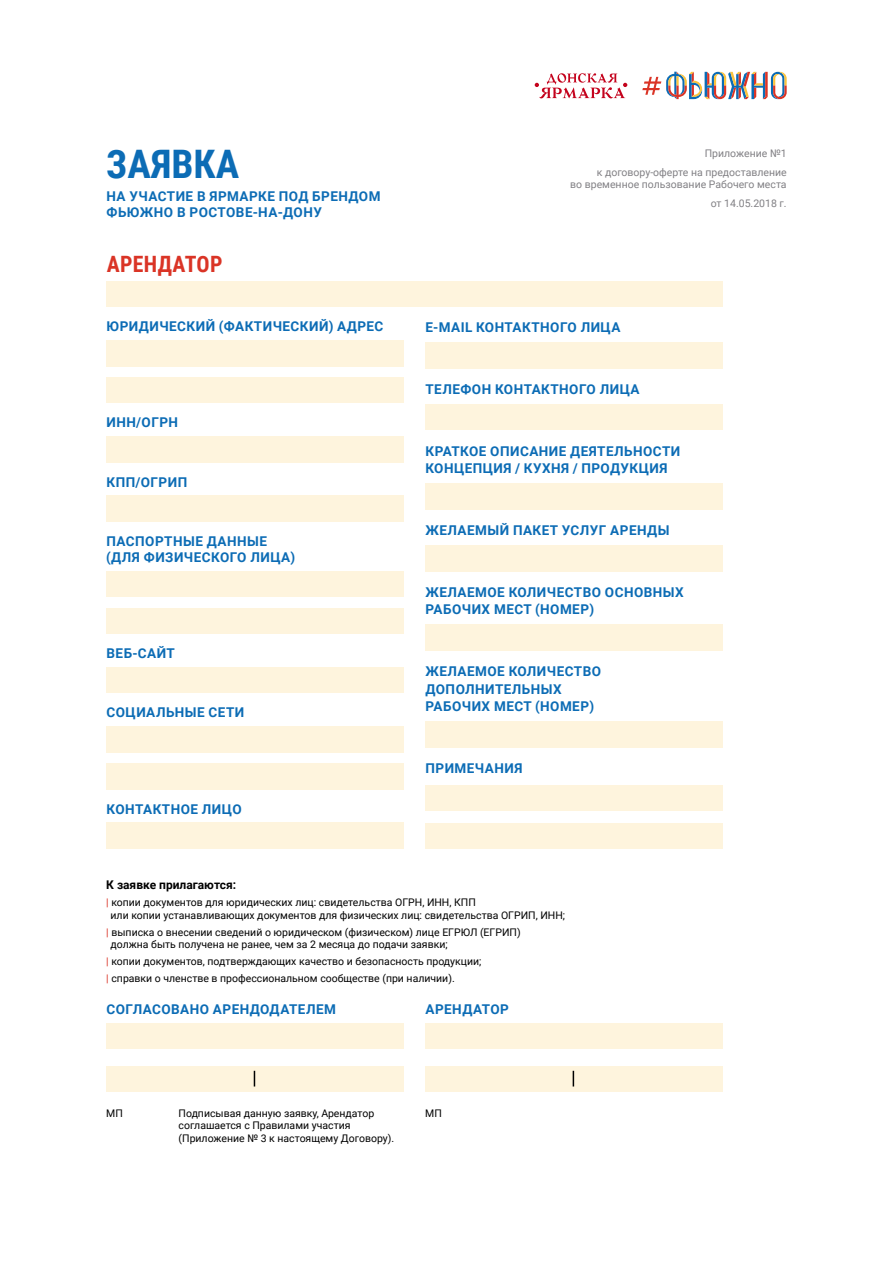
<style>
.page{position:relative;width:893px;height:1263px;background:#fff}
.page>*{position:absolute;margin:0;border:0;box-sizing:border-box;transform-origin:0 0}
.t1{font:700 39.3px "Roboto Condensed";color:#0c6cb5}
.t2{font:700 22.5px "Roboto Condensed";letter-spacing:.015em;color:#da3426}
.t3{font:700 13.5px/17.4px "Roboto";letter-spacing:.035em;color:#0c6cb5}
.t4{font:700 12px "Roboto";color:#000}
.t5{font:10.5px/12.6px "Roboto";color:#000}
.t6{font:10.5px/18.9px "Roboto";color:#818084;text-align:right}
.s1{color:#da3426}
</style>
<div class="page">
<svg style="left:535px;top:73px;width:92px;height:25px"></svg>
<svg style="left:642px;top:72px;width:145px;height:27px"></svg>
<div style="left:425px;top:342px;width:298px;height:27px;background:#fef4dd"></div>
<div style="left:425px;top:404px;width:298px;height:27px;background:#fef4dd"></div>
<div style="left:425px;top:483px;width:298px;height:27px;background:#fef4dd"></div>
<div style="left:425px;top:545px;width:298px;height:27px;background:#fef4dd"></div>
<div style="left:425px;top:625px;width:298px;height:26px;background:#fef4dd"></div>
<div style="left:425px;top:721px;width:298px;height:27px;background:#fef4dd"></div>
<div style="left:425px;top:785px;width:298px;height:27px;background:#fef4dd"></div>
<div style="left:425px;top:823px;width:298px;height:26px;background:#fef4dd"></div>
<div style="left:106px;top:281px;width:617px;height:27px;background:#fef4dd"></div>
<div style="left:106px;top:340px;width:298px;height:27px;background:#fef4dd"></div>
<div style="left:106px;top:377px;width:298px;height:27px;background:#fef4dd"></div>
<div style="left:106px;top:436px;width:298px;height:27px;background:#fef4dd"></div>
<div style="left:106px;top:496px;width:298px;height:26px;background:#fef4dd"></div>
<div style="left:106px;top:571px;width:298px;height:27px;background:#fef4dd"></div>
<div style="left:106px;top:608px;width:298px;height:26px;background:#fef4dd"></div>
<div style="left:106px;top:667px;width:298px;height:27px;background:#fef4dd"></div>
<div style="left:106px;top:726px;width:298px;height:27px;background:#fef4dd"></div>
<div style="left:106px;top:763px;width:298px;height:27px;background:#fef4dd"></div>
<div style="left:106px;top:822px;width:298px;height:27px;background:#fef4dd"></div>
<div style="left:106px;top:1023px;width:298px;height:26px;background:#fef4dd"></div>
<div style="left:106px;top:1066px;width:298px;height:26px;background:#fef4dd"></div>
<div style="left:425px;top:1023px;width:298px;height:26px;background:#fef4dd"></div>
<div style="left:425px;top:1066px;width:298px;height:26px;background:#fef4dd"></div>
<svg style="left:254px;top:1071px;width:1px;height:15px"></svg>
<svg style="left:573px;top:1071px;width:1px;height:15px"></svg>
<h1 class="t1" style="left:106px;top:137px;width:134px">ЗАЯВКА</h1>
<p class="t3" style="left:107px;top:187px;width:275px;line-height:16.2px">НА УЧАСТИЕ В ЯРМАРКЕ ПОД БРЕНДОМ<br>ФЬЮЖНО В РОСТОВЕ-НА-ДОНУ</p>
<h2 class="t2" style="left:107px;top:248px;width:117px">АРЕНДАТОР</h2>
<p class="t3" style="left:107px;top:317px;width:278px">ЮРИДИЧЕСКИЙ (ФАКТИЧЕСКИЙ) АДРЕС</p>
<p class="t3" style="left:107px;top:413px;width:73px">ИНН/ОГРН</p>
<p class="t3" style="left:107px;top:473px;width:82px">КПП/ОГРИП</p>
<p class="t3" style="left:106px;top:532px;width:190px;line-height:16.2px">ПАСПОРТНЫЕ ДАННЫЕ (ДЛЯ ФИЗИЧЕСКОГО ЛИЦА)</p>
<p class="t3" style="left:107px;top:644px;width:70px">ВЕБ-САЙТ</p>
<p class="t3" style="left:107px;top:703px;width:139px">CОЦИАЛЬНЫЕ СЕТИ</p>
<p class="t3" style="left:107px;top:799px;width:137px">КОНТАКТНОЕ ЛИЦО</p>
<p class="t6" style="left:597px;top:143px;width:191px">Приложение №1<br>к договору-оферте на предоставление</p>
<p class="t6" style="left:570px;top:175px;width:218px">во временное пользование Рабочего места от 14.05.2018 г.</p>
<p class="t3" style="left:425px;top:318px;width:196px">E-MAIL КОНТАКТНОГО ЛИЦА</p>
<p class="t3" style="left:425px;top:380px;width:216px">ТЕЛЕФОН КОНТАКТНОГО ЛИЦА</p>
<p class="t3" style="left:425px;top:442px;width:256px">КРАТКОЕ ОПИСАНИЕ ДЕЯТЕЛЬНОСТИ<br>КОНЦЕПЦИЯ / КУХНЯ / ПРОДУКЦИЯ</p>
<p class="t3" style="left:425px;top:521px;width:246px">ЖЕЛАЕМЫЙ ПАКЕТ УСЛУГ АРЕНДЫ</p>
<p class="t3" style="left:425px;top:583px;width:260px">ЖЕЛАЕМОЕ КОЛИЧЕСТВО ОСНОВНЫХ<br>РАБОЧИХ МЕСТ (НОМЕР)</p>
<p class="t3" style="left:425px;top:662px;width:177px">ЖЕЛАЕМОЕ КОЛИЧЕСТВО<br>ДОПОЛНИТЕЛЬНЫХ<br>РАБОЧИХ МЕСТ (НОМЕР)</p>
<p class="t3" style="left:425px;top:759px;width:98px">ПРИМЕЧАНИЯ</p>
<p class="t4" style="left:106px;top:876px;width:131px">К заявке прилагаются:</p>
<p class="t5" style="left:111px;top:896px;width:456px;text-indent:-4px"><span class="s1">|</span> копии документов для юридических лиц: свидетельства ОГРН, ИНН, КПП<br>или копии устанавливающих документов для физических лиц: свидетельства ОГРИП, ИНН;</p>
<p class="t5" style="left:111px;top:925px;width:412px;text-indent:-4px"><span class="s1">|</span> выписка о внесении сведений о юридическом (физическом) лице ЕГРЮЛ (ЕГРИП) должна быть получена не ранее, чем за 2 месяца до подачи заявки;</p>
<p class="t5" style="left:106px;top:952px;width:377px;line-height:16.8px"><span class="s1">|</span> копии документов, подтверждающих качество и безопасность продукции; <span class="s1">|</span> справки о членстве в профессиональном сообществе (при наличии).</p>
<p class="t3" style="left:107px;top:1000px;width:231px">СОГЛАСОВАНО АРЕНДОДАТЕЛЕМ</p>
<p class="t3" style="left:425px;top:1000px;width:85px">АРЕНДАТОР</p>
<p class="t5" style="left:106px;top:1106px;width:18px">МП</p>
<p class="t5" style="left:179px;top:1106px;width:197px">Подписывая данную заявку, Арендатор</p>
<p class="t5" style="left:425px;top:1106px;width:18px">МП</p>
<p class="t5" style="left:179px;top:1119px;width:217px">соглашается с Правилами участия (Приложение № 3 к настоящему Договору).</p>
</div>
